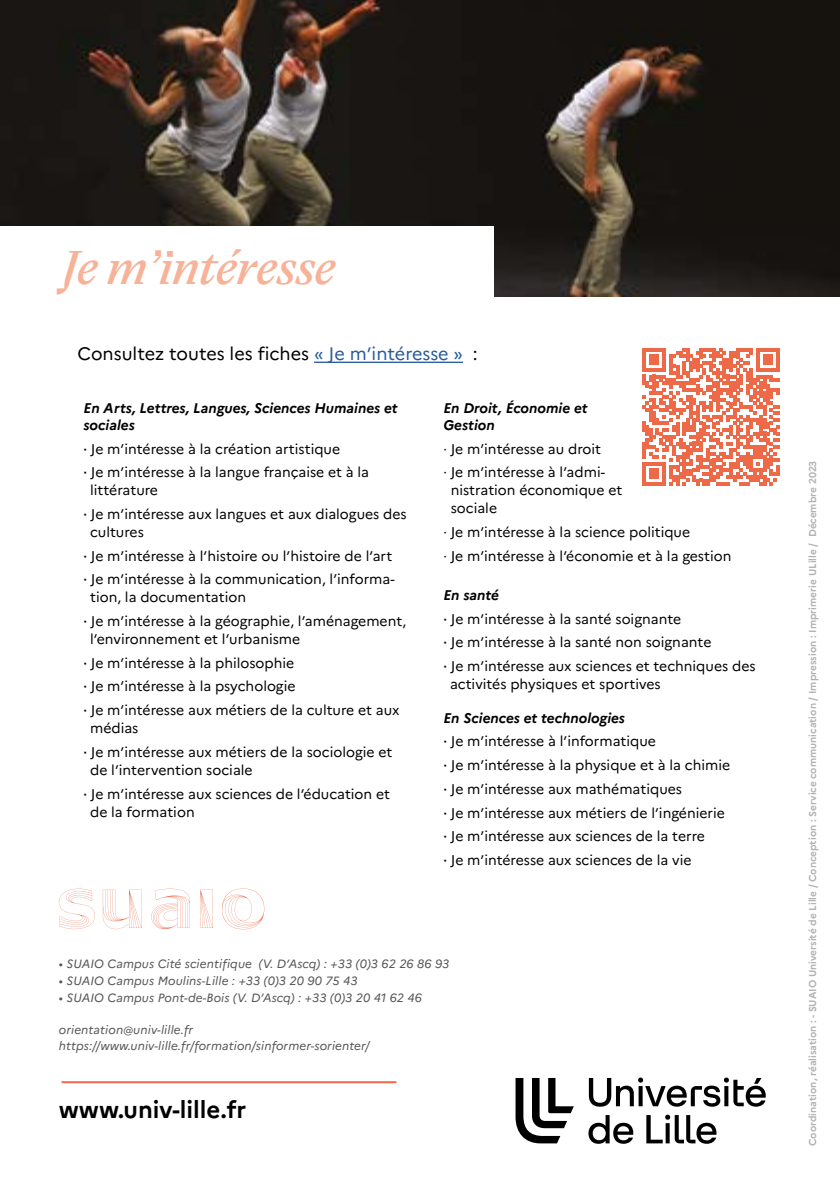
<style>
.page{position:relative;width:840px;height:1191px;background:#fff}
.page>*{position:absolute;margin:0;border:0;box-sizing:border-box;transform-origin:0 0}
.t1{font:italic 500 45.8px "Eliza";color:#f7b297}
.t2{font:700 24px "Marianne";color:#000}
.t3{font:18px "Marianne";color:#000}
.t4{font:14px/23.6px "Marianne";color:#000}
.t5{font:italic 700 14px/16.8px "Marianne";color:#000}
.t6{font:italic 12px/16.8px "Marianne";letter-spacing:.01em;color:#575756}
.t7{font:700 10px "Marianne";color:#b3b2b2}
.s1{color:#275b9b}
.s2{font-family:"Rational Display";font-weight:500}
.s3{font-family:"Rational Display"}
.s4{font-weight:700;font-style:italic}
</style>
<div class="page">
<img style="left:0;top:0;width:839px;height:296px">
<div style="left:0;top:227px;width:493px;height:91px;background:#fff"></div>
<hr style="left:62px;top:1081px;width:334px;height:2px;background:#ed6947">
<svg style="left:515px;top:1078px;width:58px;height:65px"></svg>
<svg style="left:588px;top:1077px;width:177px;height:66px"></svg>
<svg style="left:58px;top:888px;width:206px;height:41px"></svg>
<svg style="left:642px;top:348px;width:137px;height:137px"></svg>
<hr style="left:314px;top:361px;width:149px;height:2px;background:#275b9b">
<h1 class="t1" style="left:62px;top:238px;width:274px">Je m’intéresse</h1>
<p class="t3" style="left:77px;top:340px;width:401px">Consultez toutes les fiches <span class="s1">« Je m’intéresse »</span> :</p>
<p class="t5" style="left:83px;top:398px;width:316px">En Arts, Lettres, Langues, Sciences Humaines et sociales</p>
<p class="t4" style="left:83px;top:436px;width:287px"><span class="s2">·</span> Je m’intéresse à la création artistique<br><span class="s2">·</span> Je m’intéresse à la langue française et à la</p>
<p class="t4" style="left:83px;top:477px;width:324px;text-indent:7px">littérature<br><span class="s2">·</span> Je m’intéresse aux langues et aux dialogues des</p>
<p class="t4" style="left:83px;top:519px;width:312px;text-indent:7px">cultures<br><span class="s2">·</span> Je m’intéresse à l’histoire ou l’histoire de l’art <span class="s2">·</span> Je m’intéresse à la communication, l’informa-</p>
<p class="t4" style="left:83px;top:584px;width:324px;text-indent:7px">tion, la documentation<br><span class="s2">·</span> Je m’intéresse à la géographie, l’aménagement,</p>
<p class="t4" style="left:83px;top:626px;width:317px;text-indent:7px">l’environnement et l’urbanisme<br><span class="s2">·</span> Je m’intéresse à la philosophie<br><span class="s2">·</span> Je m’intéresse à la psychologie<br><span class="s2">·</span> Je m’intéresse aux métiers de la culture et aux</p>
<p class="t4" style="left:83px;top:715px;width:310px;text-indent:7px">médias<br><span class="s2">·</span> Je m’intéresse aux métiers de la sociologie et</p>
<p class="t4" style="left:83px;top:757px;width:308px;text-indent:7px">de l’intervention sociale<br><span class="s2">·</span> Je m’intéresse aux sciences de l’éducation et</p>
<p class="t4" style="left:90px;top:798px;width:106px">de la formation</p>
<p class="t5" style="left:443px;top:399px;width:146px">En Droit, Économie et<br>Gestion</p>
<p class="t4" style="left:443px;top:436px;width:163px"><span class="s3">·</span> Je m’intéresse au droit <span class="s3">·</span> Je m’intéresse à l’admi-</p>
<p class="t4" style="left:450px;top:480px;width:173px;line-height:18px">nistration économique et sociale</p>
<p class="t4" style="left:443px;top:519px;width:289px"><span class="s3">·</span> Je m’intéresse à la science politique<br><span class="s3">·</span> Je m’intéresse à l’économie et à la gestion</p>
<p class="t4" style="left:443px;top:582px;width:313px"><span class="s4">En santé<br></span><span class="s2">·</span> Je m’intéresse à la santé soignante<br><span class="s2">·</span> Je m’intéresse à la santé non soignante<br><span class="s2">·</span> Je m’intéresse aux sciences et techniques des</p>
<p class="t4" style="left:450px;top:671px;width:212px">activités physiques et sportives</p>
<p class="t4" style="left:443px;top:705px;width:288px"><span class="s4">En Sciences et technologies<br></span><span class="s2">·</span> Je m’intéresse à l’informatique<br><span class="s2">·</span> Je m’intéresse à la physique et à la chimie <span class="s2">·</span> Je m’intéresse aux mathématiques<br><span class="s2">·</span> Je m’intéresse aux métiers de l’ingénierie <span class="s2">·</span> Je m’intéresse aux sciences de la terre<br><span class="s2">·</span> Je m’intéresse aux sciences de la vie</p>
<p class="t6" style="left:59px;top:954px;width:392px">• SUAIO Campus Cité scientifique (V. D’Ascq) : +33 (0)3 62 26 86 93</p>
<p class="t6" style="left:59px;top:971px;width:300px">• SUAIO Campus Moulins-Lille : +33 (0)3 20 90 75 43</p>
<p class="t6" style="left:59px;top:988px;width:364px">• SUAIO Campus Pont-de-Bois (V. D’Ascq) : +33 (0)3 20 41 62 46</p>
<p class="t6" style="left:59px;top:1019px;width:312px">orientation@univ-lille.fr https://www.univ-lille.fr/formation/sinformer-sorienter/</p>
<h2 class="t2" style="left:59px;top:1090px;width:189px">www.univ-lille.fr</h2>
<p class="t7" style="left:804px;top:1146px;width:687px;rotate:-90deg">Coordination, réalisation : - SUAIO Université de Lille / Conception : Service communication / Impression : Imprimerie ULille / Décembre 2023</p>
</div>
